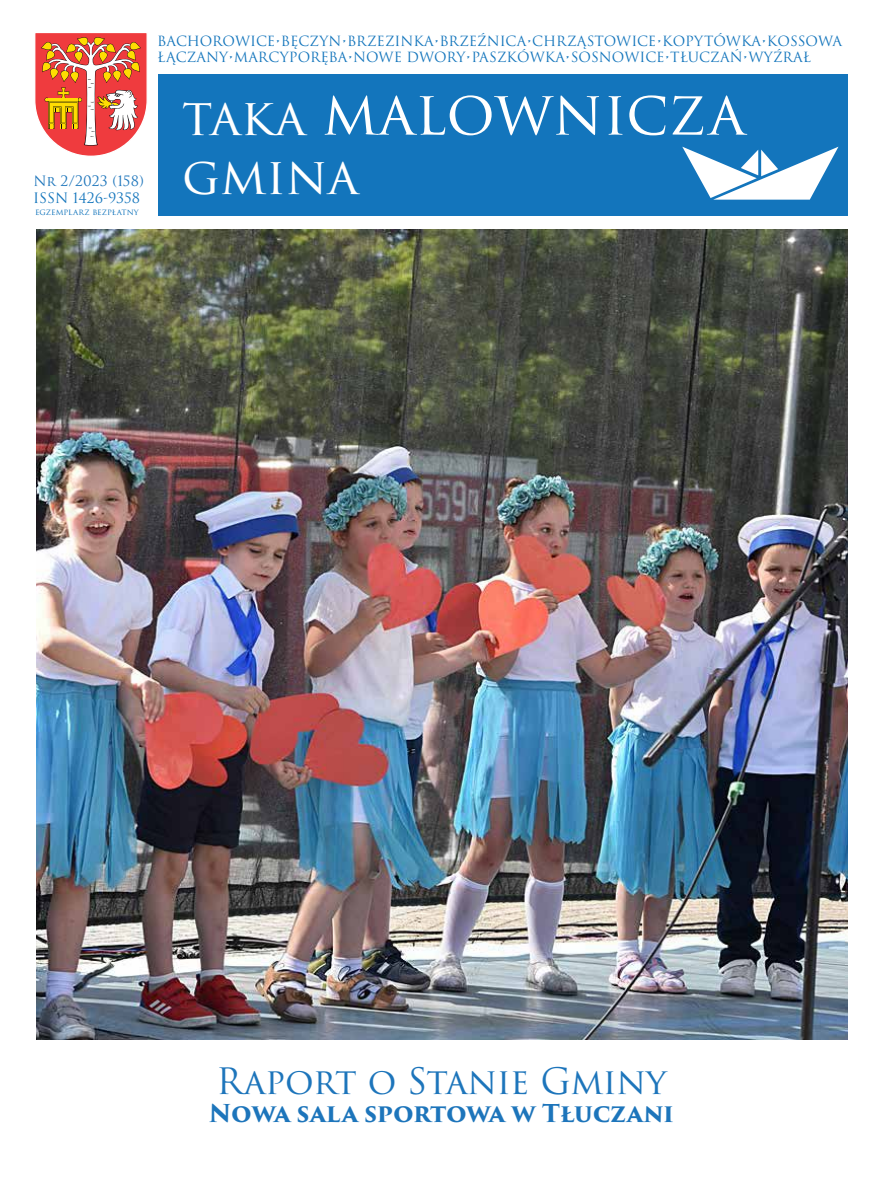
<style>
.page{position:relative;width:893px;height:1191px;background:#fff}
.page>*{position:absolute;margin:0;border:0;box-sizing:border-box;transform-origin:0 0}
.t1{font:60px "Trajan Pro 3";color:#fff}
.t2{font:49.8px "Trajan Pro 3";color:#fff}
.t3{font:35.4px "Trajan Pro 3";letter-spacing:-.01em;color:#1d75bb}
.t4{font:700 24px "Trajan Pro 3";letter-spacing:-.015em;color:#1d75bb}
.t5{font:13.95px "Trajan Pro 3";color:#1375bc}
.t6{font:13.95px "Trajan Pro 3";color:#1d75bb}
.t7{font:13.65px/16.5px "Trajan Pro 3";color:#1375bc}
.t8{font:8.4px "Trajan Pro 3";color:#1375bc}
.s1{font-size:49.8px}
</style>
<div class="page">
<svg style="left:35px;top:33px;width:112px;height:123px"></svg>
<div style="left:158px;top:75px;width:690px;height:141px;background:#1375bc"></div>
<svg style="left:682px;top:147px;width:156px;height:53px"></svg>
<img style="left:36px;top:230px;width:812px;height:809px">
<p class="t6" style="left:33px;top:171px;width:112px">Nr 2/2023 (158)</p>
<p class="t5" style="left:33px;top:189px;width:109px">ISSN 1426-9358</p>
<p class="t8" style="left:35px;top:206px;width:105px">egzemplarz bezpłatny</p>
<p class="t7" style="left:157px;top:33px;width:686px">BACHOROWICE•BĘCZYN•BRZEZINKA•BRZEŹNICA•CHRZĄSTOWICE•KOPYTÓWKA•KOSSOWA<br>ŁĄCZANY•MARCYPORĘBA•NOWE DWORY•PASZKÓWKA•SOSNOWICE•TŁUCZAŃ•WYŹRAŁ</p>
<h1 class="t1" style="left:182px;top:72px;width:565px"><span class="s1">taka</span> malownicza</h1>
<h2 class="t2" style="left:182px;top:142px;width:178px">gmina</h2>
<h3 class="t3" style="left:216px;top:1056px;width:452px">Raport o Stanie Gminy</h3>
<h3 class="t4" style="left:209px;top:1095px;width:466px">Nowa sala sportowa w Tłuczani</h3>
</div>
